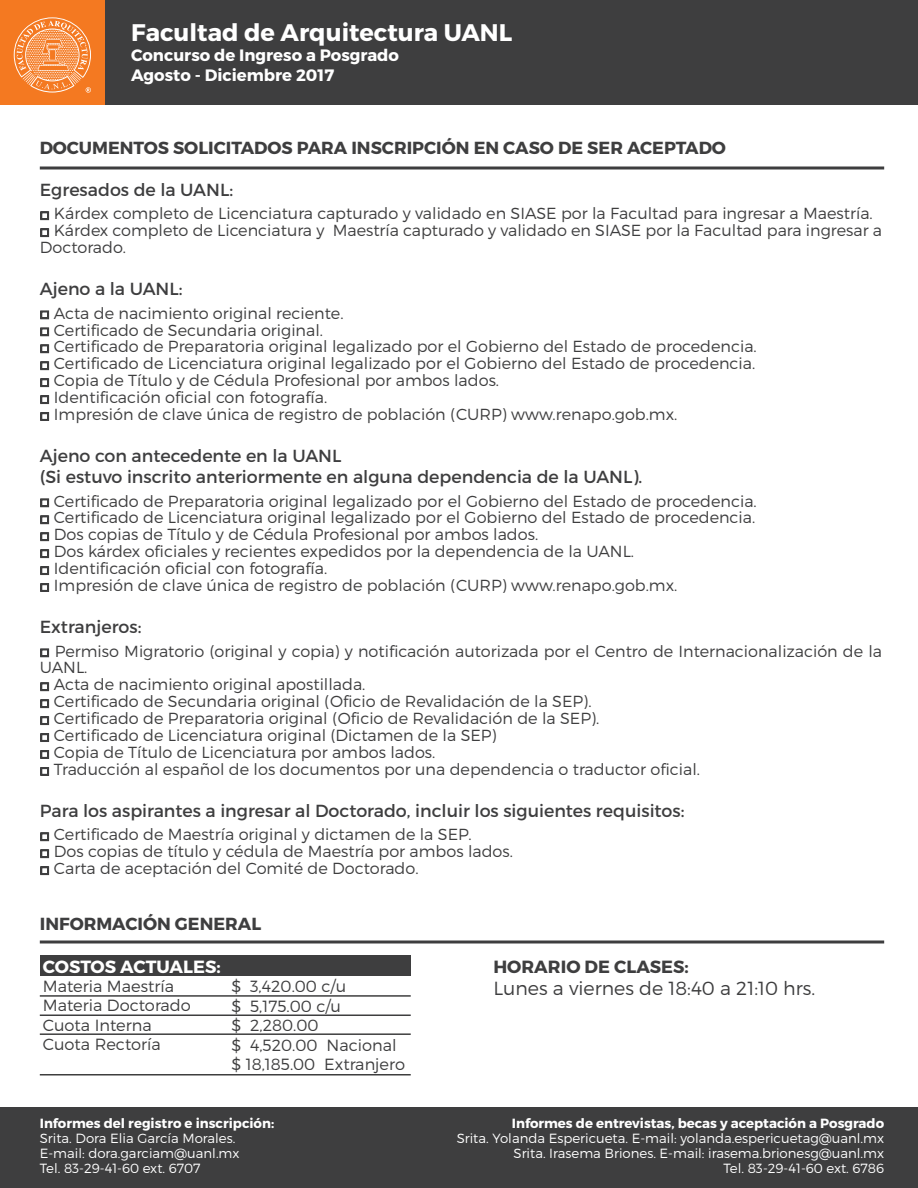
<style>
.page{position:relative;width:918px;height:1188px;background:#fff}
.page>*{position:absolute;margin:0;border:0;box-sizing:border-box;transform-origin:0 0}
.t1{font:700 24px "Montserrat";color:#fff}
.t2{font:300 19.05px "Montserrat";color:#3e3e3f}
.t3{font:700 17.7px "Montserrat";color:#3e3e3f}
.t4{font:700 17.7px "Montserrat";color:#fff}
.t5{font:17.55px/21px "Montserrat";color:#3e3e3f}
.t6{font:700 17.55px "Montserrat";color:#3e3e3f}
.t7{font:700 16.5px/19.8px "Montserrat";color:#fff}
.t8{font:300 16.2px/19.5px "Montserrat";color:#3e3e3f}
.t9{font:300 16.05px/17px "Montserrat";color:#3e3e3f}
.t10{font:300 13.35px/15px "Montserrat";color:#fff}
.t11{font:700 13.35px "Montserrat";color:#fff}
.s1{font-family:"Century Gothic";font-weight:700}
</style>
<div class="page">
<div style="left:0;top:0;width:918px;height:105px;background:#3e3e3f"></div>
<div style="left:0;top:0;width:105px;height:105px;background:#f47921"></div>
<svg style="left:14px;top:17px;width:77px;height:76px"></svg>
<div style="left:0;top:1107px;width:918px;height:81px;background:#3e3e3f"></div>
<svg style="left:40px;top:211px;width:10px;height:10px"></svg>
<svg style="left:40px;top:228px;width:10px;height:10px"></svg>
<svg style="left:40px;top:310px;width:10px;height:10px"></svg>
<svg style="left:40px;top:327px;width:10px;height:10px"></svg>
<svg style="left:40px;top:344px;width:10px;height:10px"></svg>
<svg style="left:40px;top:361px;width:10px;height:10px"></svg>
<svg style="left:40px;top:378px;width:10px;height:10px"></svg>
<svg style="left:40px;top:395px;width:10px;height:10px"></svg>
<svg style="left:40px;top:412px;width:10px;height:9px"></svg>
<svg style="left:40px;top:498px;width:10px;height:10px"></svg>
<svg style="left:40px;top:515px;width:10px;height:10px"></svg>
<svg style="left:40px;top:532px;width:10px;height:10px"></svg>
<svg style="left:40px;top:549px;width:10px;height:10px"></svg>
<svg style="left:40px;top:566px;width:10px;height:9px"></svg>
<svg style="left:40px;top:583px;width:10px;height:9px"></svg>
<svg style="left:40px;top:648px;width:10px;height:10px"></svg>
<svg style="left:40px;top:682px;width:10px;height:10px"></svg>
<svg style="left:40px;top:699px;width:10px;height:10px"></svg>
<svg style="left:40px;top:716px;width:10px;height:10px"></svg>
<svg style="left:40px;top:733px;width:10px;height:9px"></svg>
<svg style="left:40px;top:750px;width:10px;height:9px"></svg>
<svg style="left:40px;top:767px;width:10px;height:9px"></svg>
<svg style="left:40px;top:832px;width:10px;height:10px"></svg>
<svg style="left:40px;top:849px;width:10px;height:10px"></svg>
<svg style="left:40px;top:866px;width:10px;height:10px"></svg>
<div style="left:40px;top:956px;width:371px;height:20px;background:#3e3e3f"></div>
<hr style="left:40px;top:995px;width:371px;height:2px;background:#3e3e3f">
<hr style="left:40px;top:1015px;width:371px;height:1px;background:#3e3e3f">
<hr style="left:40px;top:1033px;width:371px;height:2px;background:#3e3e3f">
<hr style="left:40px;top:1074px;width:371px;height:2px;background:#3e3e3f">
<svg style="left:40px;top:166px;width:844px;height:4px;background:#6e6e6e"></svg>
<svg style="left:40px;top:940px;width:844px;height:4px;background:#6e6e6e"></svg>
<h1 class="t1" style="left:131px;top:18px;width:382px">Facultad de Arquitectura UANL</h1>
<p class="t7" style="left:131px;top:46px;width:269px">Concurso de Ingreso a Posgrado<br>Agosto - Diciembre 2017</p>
<p class="t6" style="left:40px;top:137px;width:688px">DOCUMENTOS SOLICITADOS PARA INSCRIPCIÓN EN CASO DE SER ACEPTADO</p>
<p class="t5" style="left:40px;top:179px;width:195px">Egresados de la UANL:</p>
<p class="t9" style="left:40px;top:205px;width:835px"><span class="s1">□</span> Kárdex completo de Licenciatura capturado y validado en SIASE por la Facultad para ingresar a Maestría.</p>
<p class="t9" style="left:40px;top:222px;width:844px"><span class="s1">□</span> Kárdex completo de Licenciatura y Maestría capturado y validado en SIASE por la Facultad para ingresar a<br>Doctorado.</p>
<p class="t5" style="left:40px;top:278px;width:144px">Ajeno a la UANL:</p>
<p class="t9" style="left:40px;top:304px;width:305px"><span class="s1">□</span> Acta de nacimiento original reciente.</p>
<p class="t9" style="left:40px;top:321px;width:285px"><span class="s1">□</span> Certificado de Secundaria original.</p>
<p class="t9" style="left:40px;top:338px;width:719px"><span class="s1">□</span> Certificado de Preparatoria original legalizado por el Gobierno del Estado de procedencia.</p>
<p class="t9" style="left:40px;top:355px;width:717px"><span class="s1">□</span> Certificado de Licenciatura original legalizado por el Gobierno del Estado de procedencia.</p>
<p class="t9" style="left:40px;top:372px;width:461px"><span class="s1">□</span> Copia de Título y de Cédula Profesional por ambos lados.</p>
<p class="t9" style="left:40px;top:389px;width:289px"><span class="s1">□</span> Identificación oficial con fotografía.</p>
<p class="t9" style="left:40px;top:406px;width:639px"><span class="s1">□</span> Impresión de clave única de registro de población (CURP) www.renapo.gob.mx.</p>
<p class="t5" style="left:40px;top:445px;width:604px">Ajeno con antecedente en la UANL<br>(Si estuvo inscrito anteriormente en alguna dependencia de la UANL).</p>
<p class="t9" style="left:40px;top:492px;width:719px"><span class="s1">□</span> Certificado de Preparatoria original legalizado por el Gobierno del Estado de procedencia.</p>
<p class="t9" style="left:40px;top:509px;width:717px"><span class="s1">□</span> Certificado de Licenciatura original legalizado por el Gobierno del Estado de procedencia.</p>
<p class="t9" style="left:40px;top:526px;width:500px"><span class="s1">□</span> Dos copias de Título y de Cédula Profesional por ambos lados.</p>
<p class="t9" style="left:40px;top:543px;width:596px"><span class="s1">□</span> Dos kárdex oficiales y recientes expedidos por la dependencia de la UANL.</p>
<p class="t9" style="left:40px;top:560px;width:289px"><span class="s1">□</span> Identificación oficial con fotografía.</p>
<p class="t9" style="left:40px;top:577px;width:639px"><span class="s1">□</span> Impresión de clave única de registro de población (CURP) www.renapo.gob.mx.</p>
<p class="t5" style="left:40px;top:616px;width:103px">Extranjeros:</p>
<p class="t9" style="left:40px;top:642px;width:844px"><span class="s1">□</span> Permiso Migratorio (original y copia) y notificación autorizada por el Centro de Internacionalización de la<br>UANL.</p>
<p class="t9" style="left:40px;top:676px;width:327px"><span class="s1">□</span> Acta de nacimiento original apostillada.</p>
<p class="t9" style="left:40px;top:693px;width:553px"><span class="s1">□</span> Certificado de Secundaria original (Oficio de Revalidación de la SEP).</p>
<p class="t9" style="left:40px;top:710px;width:561px"><span class="s1">□</span> Certificado de Preparatoria original (Oficio de Revalidación de la SEP).</p>
<p class="t9" style="left:40px;top:727px;width:458px"><span class="s1">□</span> Certificado de Licenciatura original (Dictamen de la SEP)</p>
<p class="t9" style="left:40px;top:744px;width:397px"><span class="s1">□</span> Copia de Título de Licenciatura por ambos lados.</p>
<p class="t9" style="left:40px;top:761px;width:662px"><span class="s1">□</span> Traducción al español de los documentos por una dependencia o traductor oficial.</p>
<p class="t5" style="left:40px;top:800px;width:646px">Para los aspirantes a ingresar al Doctorado, incluir los siguientes requisitos:</p>
<p class="t9" style="left:40px;top:826px;width:433px"><span class="s1">□</span> Certificado de Maestría original y dictamen de la SEP.</p>
<p class="t9" style="left:40px;top:843px;width:475px"><span class="s1">□</span> Dos copias de título y cédula de Maestría por ambos lados.</p>
<p class="t9" style="left:40px;top:860px;width:380px"><span class="s1">□</span> Carta de aceptación del Comité de Doctorado.</p>
<p class="t6" style="left:40px;top:913px;width:223px">INFORMACIÓN GENERAL</p>
<p class="t4" style="left:43px;top:955px;width:179px">COSTOS ACTUALES:</p>
<p class="t8" style="left:43px;top:976px;width:150px">Materia Maestría<br>Materia Doctorado<br>Cuota Interna<br>Cuota Rectoría</p>
<p class="t8" style="left:231px;top:977px;width:175px">$ 3,420.00 c/u<br>$ 5,175.00 c/u<br>$ 2,280.00<br>$ 4,520.00 Nacional $ 18,185.00 Extranjero</p>
<p class="t11" style="left:40px;top:1115px;width:236px">Informes del registro e inscripción:</p>
<p class="t10" style="left:40px;top:1130px;width:201px">Srita. Dora Elia García Morales.<br>E-mail: dora.garciam@uanl.mx<br>Tel. 83-29-41-60 ext. 6707</p>
<p class="t3" style="left:493px;top:955px;width:197px">HORARIO DE CLASES:</p>
<p class="t2" style="left:493px;top:977px;width:323px">Lunes a viernes de 18:40 a 21:10 hrs.</p>
<p class="t11" style="left:512px;top:1115px;width:374px">Informes de entrevistas, becas y aceptación a Posgrado</p>
<p class="t10" style="left:457px;top:1130px;width:429px;text-align:right">Srita. Yolanda Espericueta. E-mail: yolanda.espericuetag@uanl.mx<br>Srita. Irasema Briones. E-mail: irasema.brionesg@uanl.mx<br>Tel. 83-29-41-60 ext. 6786</p>
</div>
